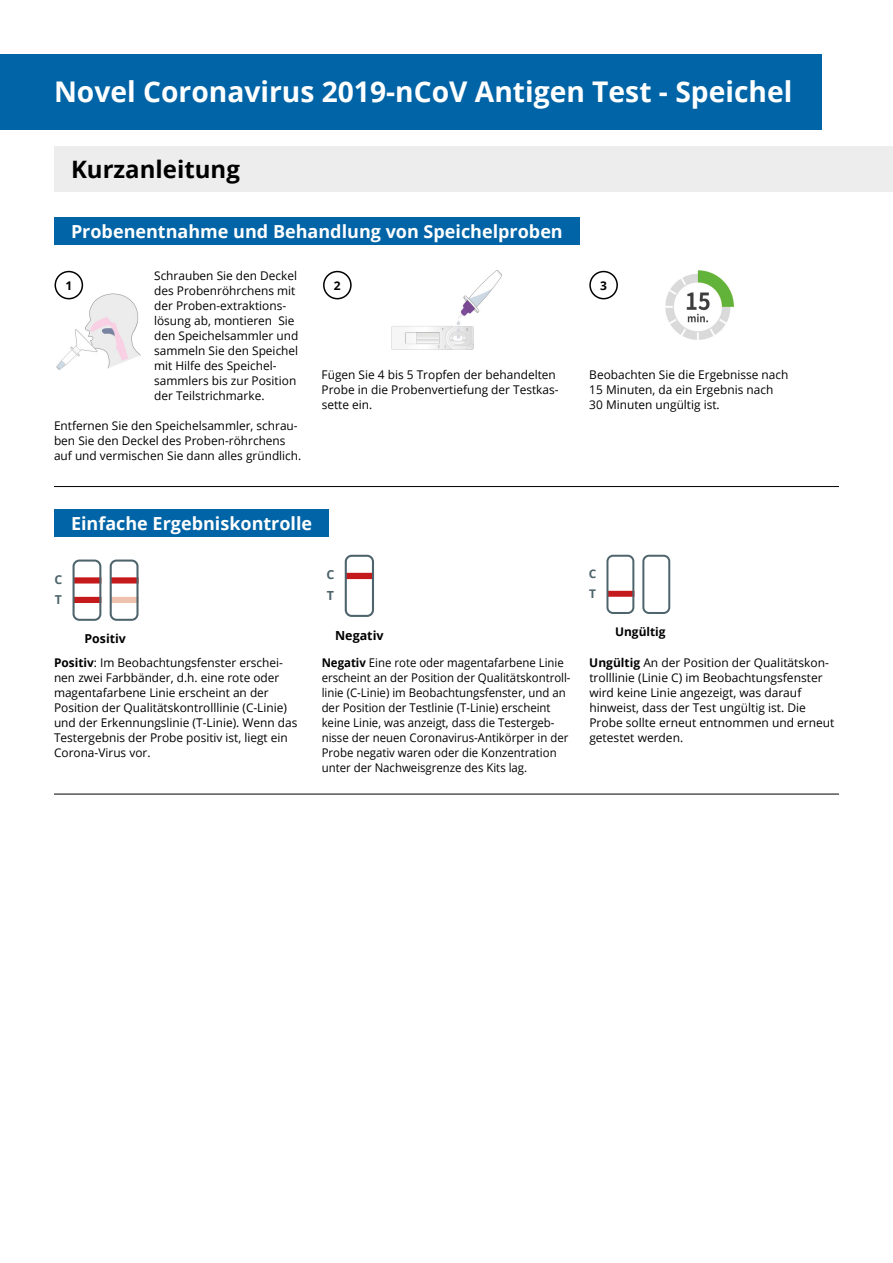
<style>
.page{position:relative;width:893px;height:1263px;background:#fff}
.page>*{position:absolute;margin:0;border:0;box-sizing:border-box;transform-origin:0 0}
.t1{font:700 28.5px "Open Sans";color:#fff}
.t2{font:700 24px "Open Sans";color:#000}
.t3{font:700 18px "Open Sans";color:#fff}
.t4{font:700 12.45px "Open Sans";color:#000}
.t5{font:700 12.45px/20.9px "Open Sans";color:#4e646c}
.t6{font:700 12.3px "Open Sans";color:#000}
.t7{font:700 12.3px/20.5px "Open Sans";color:#4e646c}
.t8{font:12px/15px "Open Sans";color:#000}
.t9{font:12px/15px "Open Sans";color:#000;scale:.95 1}
.t10{font:700 12px "Open Sans";color:#000}
.t11{font:700 11.85px "Open Sans";color:#000}
.t12{font:700 11.85px/19.8px "Open Sans";color:#4e646c}
.s1{font-weight:700}
</style>
<div class="page">
<img style="left:392px;top:271px;width:109px;height:79px">
<img style="left:54px;top:285px;width:87px;height:85px">
<div style="left:54px;top:217px;width:525px;height:28px;background:#0064a6"></div>
<hr style="left:54px;top:486px;width:785px;height:1px;background:#000">
<hr style="left:54px;top:794px;width:785px;height:1px;background:#000">
<div style="left:54px;top:146px;width:839px;height:45px;background:#ededed"></div>
<div style="left:74px;top:577px;width:27px;height:6px;background:#c51a1b"></div>
<div style="left:74px;top:597px;width:27px;height:6px;background:#c51a1b"></div>
<div style="left:111px;top:577px;width:28px;height:6px;background:#c51a1b"></div>
<div style="left:111px;top:597px;width:28px;height:6px;background:#eec1af"></div>
<div style="left:73px;top:559px;width:28px;height:62px;border:2px solid #4e646c;border-radius:6px"></div>
<div style="left:110px;top:559px;width:29px;height:62px;border:2px solid #4e646c;border-radius:6px"></div>
<div style="left:346px;top:573px;width:28px;height:6px;background:#c51a1b"></div>
<div style="left:345px;top:555px;width:29px;height:62px;border:2px solid #4e646c;border-radius:6px"></div>
<div style="left:607px;top:591px;width:27px;height:6px;background:#c51a1b"></div>
<div style="left:606px;top:555px;width:28px;height:59px;border:2px solid #4e646c;border-radius:6px"></div>
<div style="left:642px;top:555px;width:28px;height:59px;border:2px solid #4e646c;border-radius:6px"></div>
<div style="left:54px;top:509px;width:275px;height:28px;background:#0064a6"></div>
<div style="left:589px;top:271px;width:29px;height:28px;border:2px solid #000;border-radius:50%"></div>
<div style="left:55px;top:271px;width:28px;height:28px;border:2px solid #000;border-radius:50%"></div>
<div style="left:323px;top:271px;width:29px;height:28px;border:2px solid #000;border-radius:50%"></div>
<img style="left:665px;top:271px;width:68px;height:68px">
<div style="left:0;top:54px;width:822px;height:75px;background:#0064a6"></div>
<h1 class="t1" style="left:54px;top:72px;width:740px">Novel Coronavirus 2019-nCoV Antigen Test - Speichel</h1>
<h2 class="t2" style="left:71px;top:152px;width:170px">Kurzanleitung</h2>
<h3 class="t3" style="left:71px;top:218px;width:493px">Probenentnahme und Behandlung von Speichelproben</h3>
<p class="t8" style="left:154px;top:268px;width:146px">Schrauben Sie den Deckel des Probenröhrchens mit der Proben-extraktions&shy;lösung ab, montieren Sie den Speichelsammler und sammeln Sie den Speichel mit Hilfe des Speichel&shy;sammlers bis zur Position der Teilstrichmarke.</p>
<p class="t8" style="left:54px;top:418px;width:249px">Entfernen Sie den Speichelsammler, schrau&shy;ben Sie den Deckel des Proben-röhrchens auf und vermischen Sie dann alles gründlich.</p>
<p class="t10" style="left:65px;top:277px;width:8px">1</p>
<p class="t10" style="left:334px;top:277px;width:8px">2</p>
<p class="t10" style="left:600px;top:277px;width:8px">3</p>
<p class="t8" style="left:322px;top:367px;width:238px">Fügen Sie 4 bis 5 Tropfen der behandelten<br>Probe in die Probenvertiefung der Testkas&shy;sette ein.</p>
<p class="t8" style="left:589px;top:367px;width:201px">Beobachten Sie die Ergebnisse nach<br>15 Minuten, da ein Ergebnis nach<br>30 Minuten ungültig ist.</p>
<h3 class="t3" style="left:71px;top:511px;width:243px">Einfache Ergebniskontrolle</h3>
<p class="t7" style="left:54px;top:569px;width:9px">C<br>T</p>
<p class="t6" style="left:85px;top:630px;width:43px">Positiv</p>
<p class="t5" style="left:326px;top:564px;width:9px">C<br>T</p>
<p class="t4" style="left:335px;top:627px;width:50px">Negativ</p>
<p class="t12" style="left:589px;top:564px;width:9px">C<br>T</p>
<p class="t11" style="left:615px;top:623px;width:52px">Ungültig</p>
<p class="t8" style="left:54px;top:654px;width:245px"><span class="s1">Positiv</span>: Im Beobachtungsfenster erschei&shy;nen zwei Farbbänder, d.h. eine rote oder magentafarbene Linie erscheint an der Position der Qualitätskontrolllinie (C-Linie) und der Erkennungslinie (T-Linie). Wenn das Testergebnis der Probe positiv ist, liegt ein Corona-Virus vor.</p>
<p class="t9" style="left:322px;top:654px;width:264px"><span class="s1">Negativ</span> Eine rote oder magentafarbene Linie erscheint an der Position der Qualitätskontroll&shy;linie (C-Linie) im Beobachtungsfenster, und an der Position der Testlinie (T-Linie) erscheint keine Linie, was anzeigt, dass die Testergeb&shy;nisse der neuen Coronavirus-Antikörper in der Probe negativ waren oder die Konzentration unter der Nachweisgrenze des Kits lag.</p>
<p class="t8" style="left:589px;top:654px;width:247px"><span class="s1">Ungültig</span> An der Position der Qualitätskon&shy;trolllinie (Linie C) im Beobachtungsfenster wird keine Linie angezeigt, was darauf hinweist, dass der Test ungültig ist. Die Probe sollte erneut entnommen und erneut getestet werden.</p>
</div>
